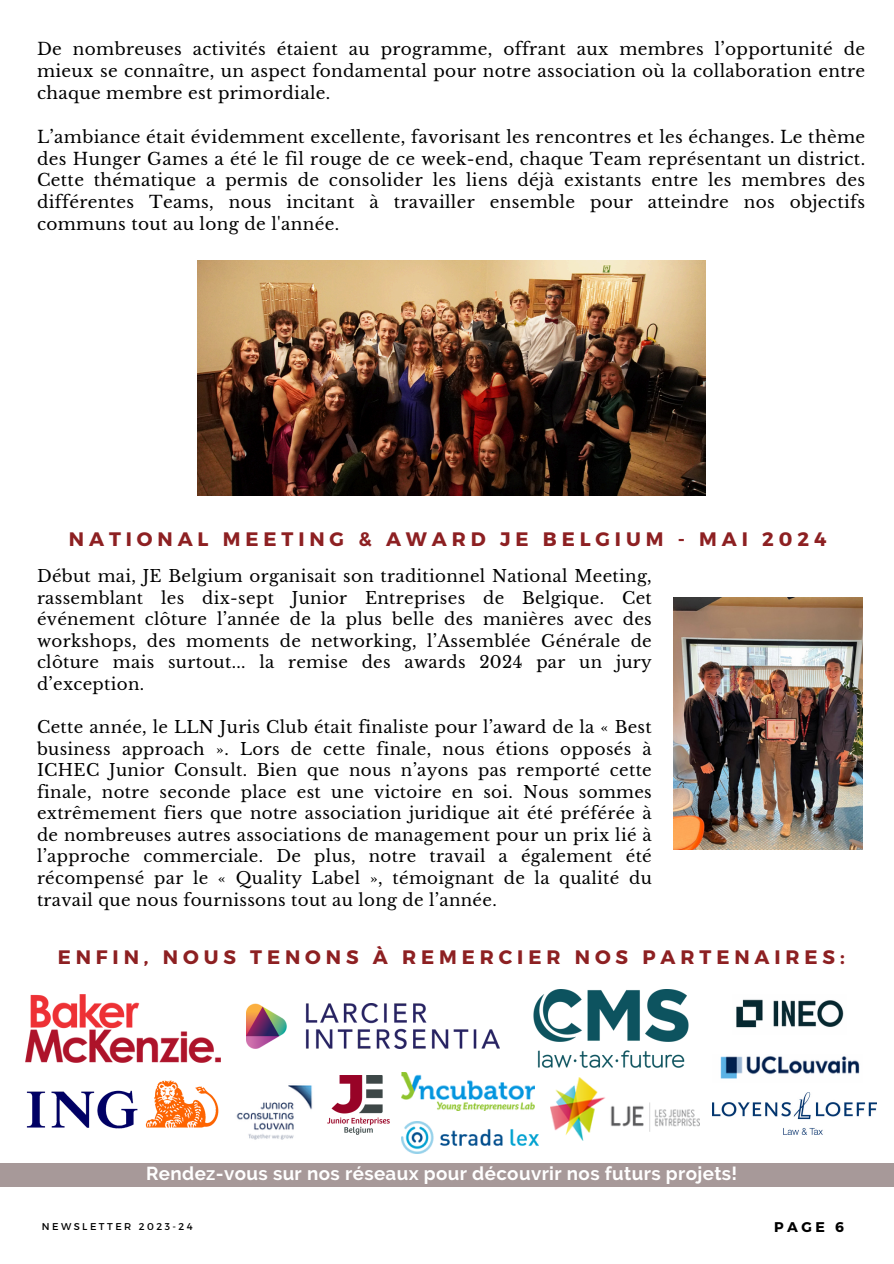
<style>
.page{position:relative;width:894px;height:1264px;background:#fff}
.page>*{position:absolute;margin:0;border:0;box-sizing:border-box;transform-origin:0 0}
.t1{font:700 19.5px "Montserrat";letter-spacing:.25em;color:#8d2022}
.t2{font:700 18.75px "Raleway";letter-spacing:.02em;color:#fff}
.t3{font:16.8px/21.9px "Libre Baskerville";letter-spacing:.02em;color:#000;text-align:justify}
.t4{font:16.65px/21.6px "Libre Baskerville";letter-spacing:.02em;color:#000;text-align:justify}
.t5{font:700 14.1px "Montserrat";color:#000}
.t6{font:9.9px "Montserrat";letter-spacing:.25em;color:#000}
</style>
<div class="page">
<div style="left:0;top:1162px;width:893px;height:24px;background:#a79999"></div>
<img style="left:25px;top:994px;width:195px;height:68px">
<img style="left:246px;top:1003px;width:254px;height:45px">
<img style="left:26px;top:1080px;width:193px;height:49px">
<img style="left:533px;top:989px;width:155px;height:78px">
<img style="left:236px;top:1085px;width:77px;height:55px">
<img style="left:328px;top:1075px;width:61px;height:59px">
<img style="left:712px;top:1092px;width:164px;height:42px">
<img style="left:401px;top:1121px;width:137px;height:32px">
<img style="left:401px;top:1072px;width:133px;height:38px">
<img style="left:550px;top:1077px;width:149px;height:63px">
<img style="left:197px;top:261px;width:508px;height:235px">
<img style="left:736px;top:999px;width:108px;height:29px">
<img style="left:720px;top:1056px;width:140px;height:23px">
<img style="left:673px;top:597px;width:188px;height:252px">
<p class="t3" style="left:37px;top:38px;width:829px">De nombreuses activités étaient au programme, offrant aux membres l’opportunité de mieux se connaître, un aspect fondamental pour notre association où la collaboration entre chaque membre est primordiale.</p>
<p class="t3" style="left:37px;top:126px;width:829px">L’ambiance était évidemment excellente, favorisant les rencontres et les échanges. Le thème des Hunger Games a été le fil rouge de ce week-end, chaque Team représentant un district.<br>Cette thématique a permis de consolider les liens déjà existants entre les membres des différentes Teams, nous incitant à travailler ensemble pour atteindre nos objectifs communs tout au long de l'année.</p>
<p class="t1" style="left:69px;top:527px;width:758px">NATIONAL MEETING &amp; AWARD JE BELGIUM - MAI 2024</p>
<p class="t4" style="left:37px;top:565px;width:616px">Début mai, JE Belgium organisait son traditionnel National Meeting, rassemblant les dix-sept Junior Entreprises de Belgique. Cet événement clôture l’année de la plus belle des manières avec des workshops, des moments de networking, l’Assemblée Générale de clôture mais surtout... la remise des awards 2024 par un jury d’exception.</p>
<p class="t4" style="left:37px;top:716px;width:616px">Cette année, le LLN Juris Club était finaliste pour l’award de la « Best business approach ». Lors de cette finale, nous étions opposés à ICHEC Junior Consult. Bien que nous n’ayons pas remporté cette finale, notre seconde place est une victoire en soi. Nous sommes extrêmement fiers que notre association juridique ait été préférée à de nombreuses autres associations de management pour un prix lié à l’approche commerciale. De plus, notre travail a également été récompensé par le « Quality Label », témoignant de la qualité du travail que nous fournissons tout au long de l’année.</p>
<h4 class="t1" style="left:58px;top:944px;width:788px">ENFIN, NOUS TENONS À REMERCIER NOS PARTENAIRES:</h4>
<h2 class="t2" style="left:146px;top:1162px;width:592px">Rendez-vous sur nos réseaux pour découvrir nos futurs projets!</h2>
<p class="t6" style="left:42px;top:1220px;width:152px">NEWSLETTER 2023-24</p>
<p class="t5" style="left:773px;top:1217px;width:72px">PAGE 6</p>
</div>
